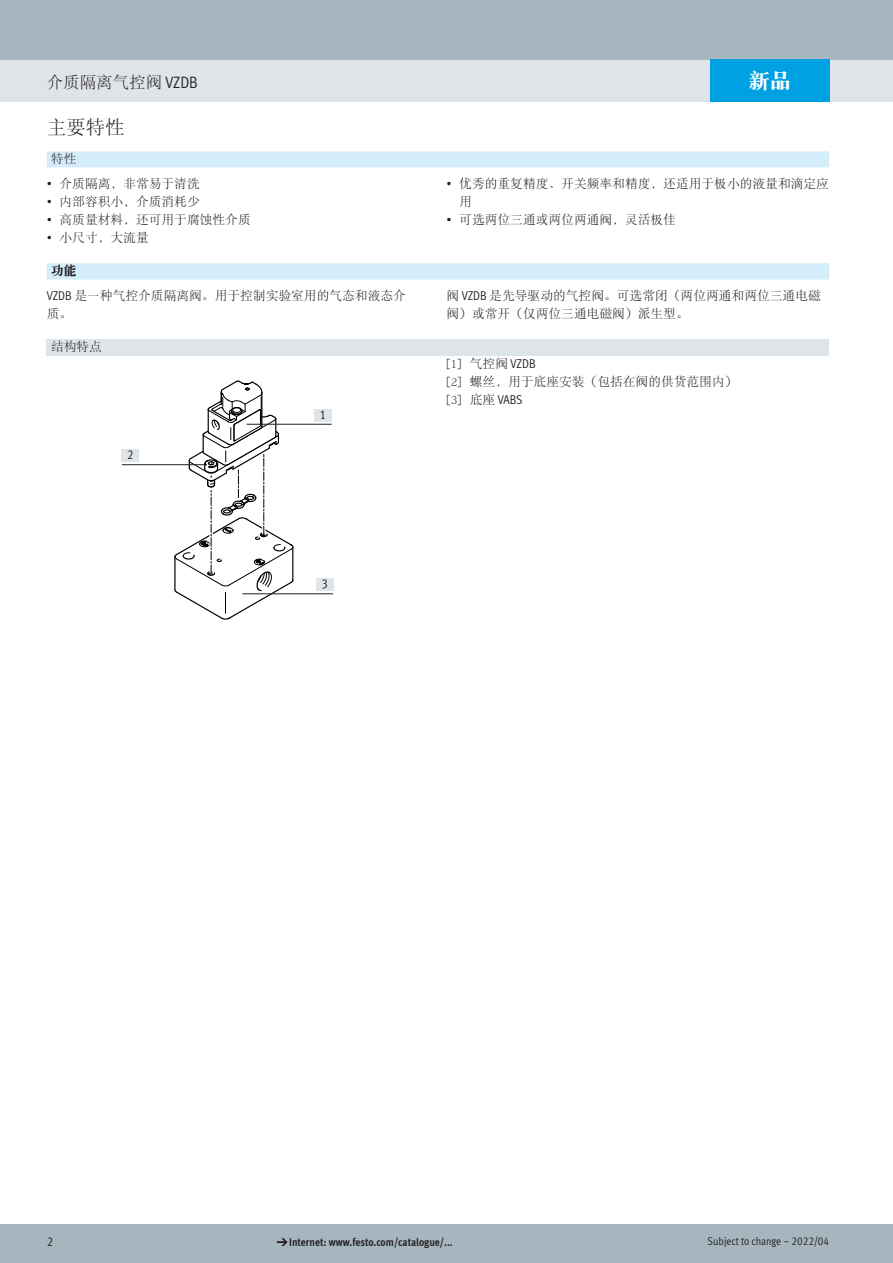
<style>
.page{position:relative;width:893px;height:1263px;background:#fff}
.page>*{position:absolute;margin:0;border:0;box-sizing:border-box;transform-origin:0 0}
.t1{font:21px "DF Song GB W9";color:#fff}
.FES_title_section{font:19.5px "DF Song GB W3";color:#231f20}
.FES_title_family{font:16.5px "DF Song GB W3";color:#231f20}
.FES_regular{font:12.75px/18px "DF Song GB W3";color:#231f20}
.FES_list_1_sym-first{font:12.75px/18px "DF Song GB W3";color:#231f20}
.FES_head_2_text{font:12.75px "DF Song GB W3";color:#231f20}
.FES_graphic_1_left{font:12.75px "Meta Cond LF";color:#231f20}
.FES_head_1_text{font:12.75px "DF Song GB W3";color:#231f20}
.FES_head_1_text-2{font:12.75px "DF Song GB W9";color:#231f20}
.FES_graphic_1_right{font:12.75px "Meta Cond LF";color:#231f20}
.t2{font:700 11.25px "Meta Cond LF";color:#231f20}
.t3{font:11.25px "Meta Cond LF";color:#231f20}
.s1{font-family:"Meta Cond LF"}
.s2{font-family:"Meto Pict 182";font-weight:400}
</style>
<div class="page">
<div style="left:0;top:1225px;width:893px;height:38px;background:#a7b6be"></div>
<div style="left:0;top:60px;width:893px;height:42px;background:#dfe4e8"></div>
<div style="left:0;top:0;width:893px;height:60px;background:#a7b6be"></div>
<svg style="left:47px;top:151px;width:782px;height:128px"></svg>
<div style="left:47px;top:339px;width:782px;height:16px;background:#dfe4e8"></div>
<svg style="left:174px;top:380px;width:120px;height:240px"></svg>
<div style="left:315px;top:409px;width:17px;height:12px;background:#dfe4e8"></div>
<hr style="left:247px;top:424px;width:85px;height:1px;background:#231f20">
<div style="left:316px;top:578px;width:17px;height:13px;background:#dfe4e8"></div>
<hr style="left:242px;top:593px;width:91px;height:1px;background:#231f20">
<div style="left:122px;top:449px;width:17px;height:13px;background:#dfe4e8"></div>
<hr style="left:122px;top:464px;width:85px;height:1px;background:#231f20">
<div style="left:710px;top:60px;width:119px;height:42px;background:#00a1e3"></div>
<p class="FES_title_family" style="left:47px;top:73px;width:153px">介质隔离气控阀 <span class="s1">VZDB</span></p>
<p class="FES_title_section" style="left:47px;top:117px;width:79px">主要特性</p>
<p class="FES_head_1_text" style="left:51px;top:152px;width:27px">特性</p>
<p class="FES_list_1_sym-first" style="left:47px;top:174px;width:155px"><span class="s1">•</span> 介质隔离，非常易于清洗</p>
<p class="FES_list_1_sym-first" style="left:47px;top:192px;width:155px"><span class="s1">•</span> 内部容积小，介质消耗少</p>
<p class="FES_list_1_sym-first" style="left:47px;top:210px;width:206px"><span class="s1">•</span> 高质量材料，还可用于腐蚀性介质</p>
<p class="FES_list_1_sym-first" style="left:47px;top:228px;width:104px"><span class="s1">•</span> 小尺寸，大流量</p>
<p class="t1" style="left:749px;top:69px;width:43px">新品</p>
<p class="FES_list_1_sym-first" style="left:459px;top:174px;width:371px;text-indent:-13px"><span class="s1">•</span> 优秀的重复精度、开关频率和精度，还适用于极小的液量和滴定应用</p>
<p class="FES_list_1_sym-first" style="left:446px;top:210px;width:231px"><span class="s1">•</span> 可选两位三通或两位两通阀，灵活极佳</p>
<p class="FES_head_1_text-2" style="left:51px;top:264px;width:27px">功能</p>
<p class="FES_regular" style="left:47px;top:286px;width:361px"><span class="s1">VZDB</span> 是一种气控介质隔离阀。用于控制实验室用的气态和液态介质。</p>
<p class="FES_regular" style="left:446px;top:286px;width:376px">阀 <span class="s1">VZDB</span> 是先导驱动的气控阀。可选常闭（两位两通和两位三通电磁阀）或常开（仅两位三通电磁阀）派生型。</p>
<p class="FES_head_2_text" style="left:51px;top:340px;width:52px">结构特点</p>
<p class="FES_graphic_1_left" style="left:127px;top:447px;width:8px">2</p>
<p class="FES_graphic_1_right" style="left:320px;top:406px;width:8px">1</p>
<p class="FES_graphic_1_right" style="left:321px;top:576px;width:8px">3</p>
<p class="FES_regular" style="left:446px;top:354px;width:91px">[1] 气控阀 <span class="s1">VZDB</span></p>
<p class="FES_regular" style="left:446px;top:372px;width:293px">[2] 螺丝，用于底座安装（包括在阀的供货范围内）</p>
<p class="FES_regular" style="left:446px;top:390px;width:77px">[3] 底座 <span class="s1">VABS</span></p>
<p class="FES_graphic_1_left" style="left:47px;top:1234px;width:8px">2</p>
<p class="t2" style="left:276px;top:1235px;width:178px"><span class="s2">d</span>Internet: www.festo.com/catalogue/...</p>
<p class="t3" style="left:708px;top:1234px;width:123px">Subject to change – 2022/04</p>
</div>
